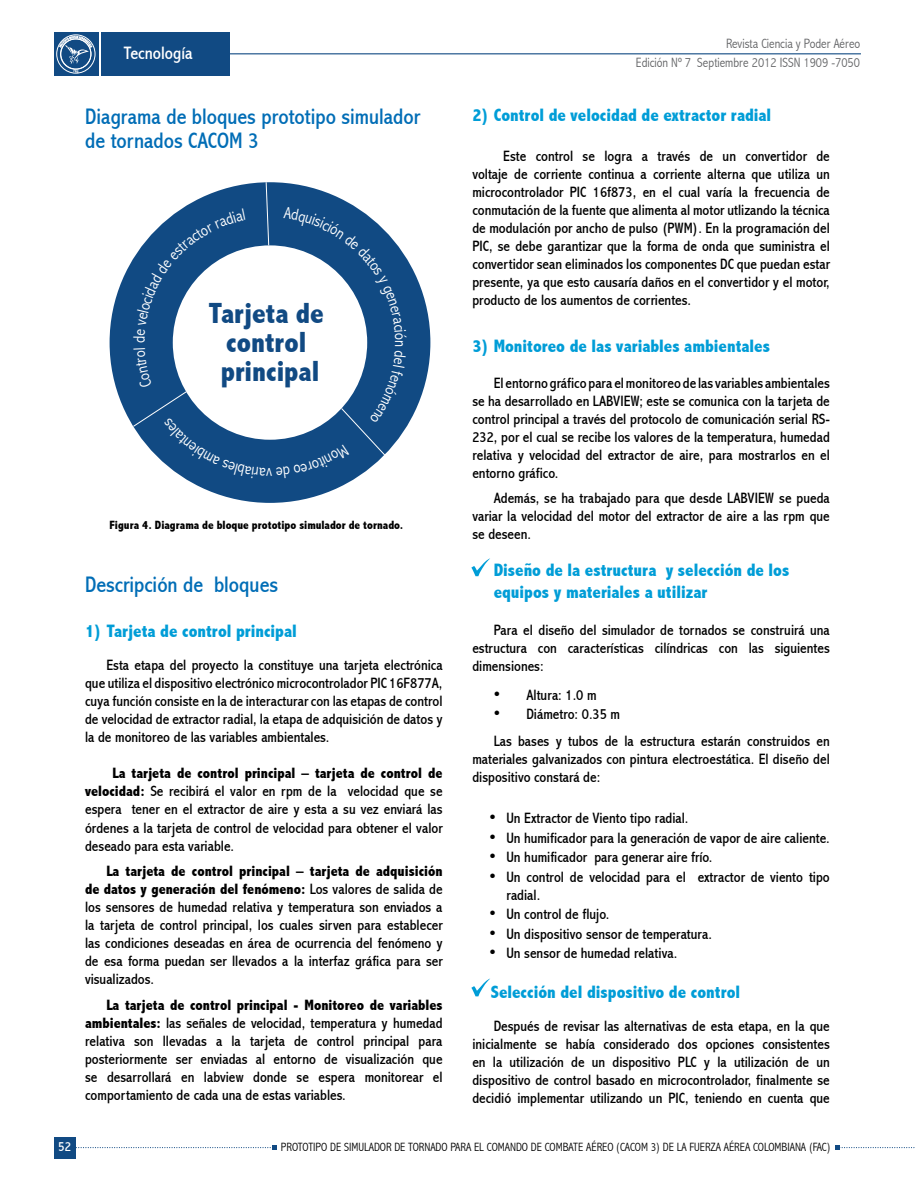
<style>
.page{position:relative;width:915px;height:1191px;background:#fff}
.page>*{position:absolute;margin:0;border:0;box-sizing:border-box;transform-origin:0 0}
.t1{font:800 condensed 29.25px/29.2px "Abadi";color:#114a83;text-align:center}
.t2{font:condensed 22.5px/24px "Abadi";color:#006db6}
.t3{font:800 condensed 18px/21.6px "Abadi";color:#009dd7}
.t4{font:condensed 18px "Abadi";color:#fff}
.t5{font:300 condensed 16.65px "Abadi";color:#fff}
.t6{font:condensed 15px/18px "Abadi";color:#000;text-align:justify}
.t7{font:300 condensed 13.5px/19.4px "Abadi";color:#636466;text-align:right}
.t8{font:condensed 13.5px "Abadi";color:#fff}
.t9{font:300 condensed 12px "Abadi";color:#000}
.t10{font:800 condensed 12px "Abadi";color:#000}
.s1{font-weight:800}
.s2{font-size:18px}
</style>
<div class="page">
<div style="left:54px;top:1137px;width:21px;height:21px;background:#114a83"></div>
<div style="left:101px;top:32px;width:129px;height:44px;background:#114a83"></div>
<hr style="left:194px;top:53px;width:666px;height:1px;background:#114a83">
<div style="left:54px;top:32px;width:44px;height:44px;background:#114a83"></div>
<svg style="left:835px;top:1145px;width:80px;height:4px"></svg>
<svg style="left:75px;top:1145px;width:202px;height:4px"></svg>
<svg style="left:109px;top:182px;width:321px;height:321px"></svg>
<svg style="left:471px;top:558px;width:19px;height:18px"></svg>
<svg style="left:471px;top:978px;width:19px;height:18px"></svg>
<svg style="left:57px;top:34px;width:38px;height:40px"></svg>
<svg style="left:283px;top:207px;width:123px;height:132px"></svg>
<svg style="left:276px;top:351px;width:130px;height:127px"></svg>
<svg style="left:133px;top:182px;width:136px;height:296px"></svg>
<p class="t4" style="left:124px;top:43px;width:70px">Tecnología</p>
<p class="t7" style="left:635px;top:34px;width:226px">Revista Ciencia y Poder Aéreo<br>Edición Nº 7 Septiembre 2012 ISSN 1909 -7050</p>
<p class="t8" style="left:58px;top:1138px;width:14px">52</p>
<h2 class="t2" style="left:85px;top:105px;width:336px">Diagrama de bloques prototipo simulador de tornados CACOM 3</h2>
<h1 class="t1" style="left:208px;top:298px;width:117px">Tarjeta de control principal</h1>
<p class="t5" style="left:272px;top:483px;width:7px;rotate:-180deg">v</p>
<p class="t5" style="left:410px;top:340px;width:9px;rotate:90deg">n</p>
<p class="t10" style="left:109px;top:518px;width:295px">Figura 4. Diagrama de bloque prototipo simulador de tornado.</p>
<h2 class="t2" style="left:85px;top:572px;width:194px">Descripción de bloques</h2>
<p class="t3" style="left:85px;top:620px;width:213px">1) Tarjeta de control principal</p>
<p class="t6" style="left:85px;top:656px;width:359px;text-indent:21px">Esta etapa del proyecto la constituye una tarjeta electrónica que utiliza el dispositivo electrónico microcontrolador PIC 16F877A, cuya función consiste en la de interacturar con las etapas de control de velocidad de extractor radial, la etapa de adquisición de datos y la de monitoreo de las variables ambientales.</p>
<p class="t6" style="left:85px;top:764px;width:359px;text-indent:27px"><span class="s1">La tarjeta de control principal – tarjeta de control de velocidad:</span> Se recibirá el valor en rpm de la velocidad que se espera tener en el extractor de aire y esta a su vez enviará las órdenes a la tarjeta de control de velocidad para obtener el valor deseado para esta variable.</p>
<p class="t6" style="left:85px;top:862px;width:359px;text-indent:21px"><span class="s1">La tarjeta de control principal – tarjeta de adquisición de datos y generación del fenómeno:</span> Los valores de salida de los sensores de humedad relativa y temperatura son enviados a la tarjeta de control principal, los cuales sirven para establecer las condiciones deseadas en área de ocurrencia del fenómeno y de esa forma puedan ser llevados a la interfaz gráfica para ser visualizados.</p>
<p class="t6" style="left:85px;top:995px;width:359px;text-indent:21px"><span class="s1">La tarjeta de control principal - Monitoreo de variables ambientales:</span> las señales de velocidad, temperatura y humedad relativa son llevadas a la tarjeta de control principal para posteriormente ser enviadas al entorno de visualización que se desarrollará en labview donde se espera monitorear el comportamiento de cada una de estas variables.</p>
<p class="t3" style="left:472px;top:104px;width:300px">2) Control de velocidad de extractor radial</p>
<p class="t6" style="left:472px;top:147px;width:359px;text-indent:31px">Este control se logra a través de un convertidor de voltaje de corriente continua a corriente alterna que utiliza un microcontrolador PIC 16f873, en el cual varía la frecuencia de conmutación de la fuente que alimenta al motor utlizando la técnica de modulación por ancho de pulso (PWM). En la programación del PIC, se debe garantizar que la forma de onda que suministra el convertidor sean eliminados los componentes DC que puedan estar presente, ya que esto causaría daños en el convertidor y el motor, producto de los aumentos de corrientes.</p>
<p class="t3" style="left:472px;top:335px;width:299px">3) Monitoreo de las variables ambientales</p>
<p class="t6" style="left:472px;top:374px;width:359px;text-indent:21px">El entorno gráfico para el monitoreo de las variables ambientales se ha desarrollado en LABVIEW; este se comunica con la tarjeta de control principal a través del protocolo de comunicación serial RS-232, por el cual se recibe los valores de la temperatura, humedad relativa y velocidad del extractor de aire, para mostrarlos en el entorno gráfico.</p>
<p class="t6" style="left:472px;top:489px;width:359px;text-indent:21px">Además, se ha trabajado para que desde LABVIEW se pueda variar la velocidad del motor del extractor de aire a las rpm que se deseen.</p>
<p class="t3" style="left:493px;top:559px;width:297px">Diseño de la estructura y selección de los equipos y materiales a utilizar</p>
<p class="t6" style="left:472px;top:621px;width:359px;text-indent:21px">Para el diseño del simulador de tornados se construirá una estructura con características cilíndricas con las siguientes dimensiones:</p>
<p class="t6" style="left:493px;top:686px;width:104px"><span class="s2">•</span> Altura: 1.0 m</p>
<p class="t6" style="left:493px;top:701px;width:337px;line-height:27px"><span class="s2">•</span> Diámetro: 0.35 m<br>Las bases y tubos de la estructura estarán construidos en</p>
<p class="t6" style="left:472px;top:750px;width:359px">materiales galvanizados con pintura electroestática. El diseño del dispositivo constará de:</p>
<p class="t6" style="left:489px;top:809px;width:201px"><span class="s2">•</span> Un Extractor de Viento tipo radial.</p>
<p class="t6" style="left:489px;top:829px;width:342px"><span class="s2">•</span> Un humificador para la generación de vapor de aire caliente.</p>
<p class="t6" style="left:489px;top:848px;width:224px"><span class="s2">•</span> Un humificador para generar aire frío.</p>
<p class="t6" style="left:506px;top:868px;width:325px;text-indent:-17px"><span class="s2">•</span> Un control de velocidad para el extractor de viento tipo radial.</p>
<p class="t6" style="left:489px;top:905px;width:121px"><span class="s2">•</span> Un control de flujo.</p>
<p class="t6" style="left:489px;top:925px;width:224px"><span class="s2">•</span> Un dispositivo sensor de temperatura.</p>
<p class="t6" style="left:489px;top:944px;width:189px"><span class="s2">•</span> Un sensor de humedad relativa.</p>
<p class="t3" style="left:490px;top:981px;width:251px">Selección del dispositivo de control</p>
<p class="t6" style="left:472px;top:1017px;width:359px;text-indent:21px">Después de revisar las alternativas de esta etapa, en la que inicialmente se había considerado dos opciones consistentes en la utilización de un dispositivo PLC y la utilización de un dispositivo de control basado en microcontrolador, finalmente se decidió implementar utilizando un PIC, teniendo en cuenta que</p>
<p class="t9" style="left:281px;top:1140px;width:551px">PROTOTIPO DE SIMULADOR DE TORNADO PARA EL COMANDO DE COMBATE AÉREO (CACOM 3) DE LA FUERZA AÉREA COLOMBIANA (FAC)</p>
</div>
